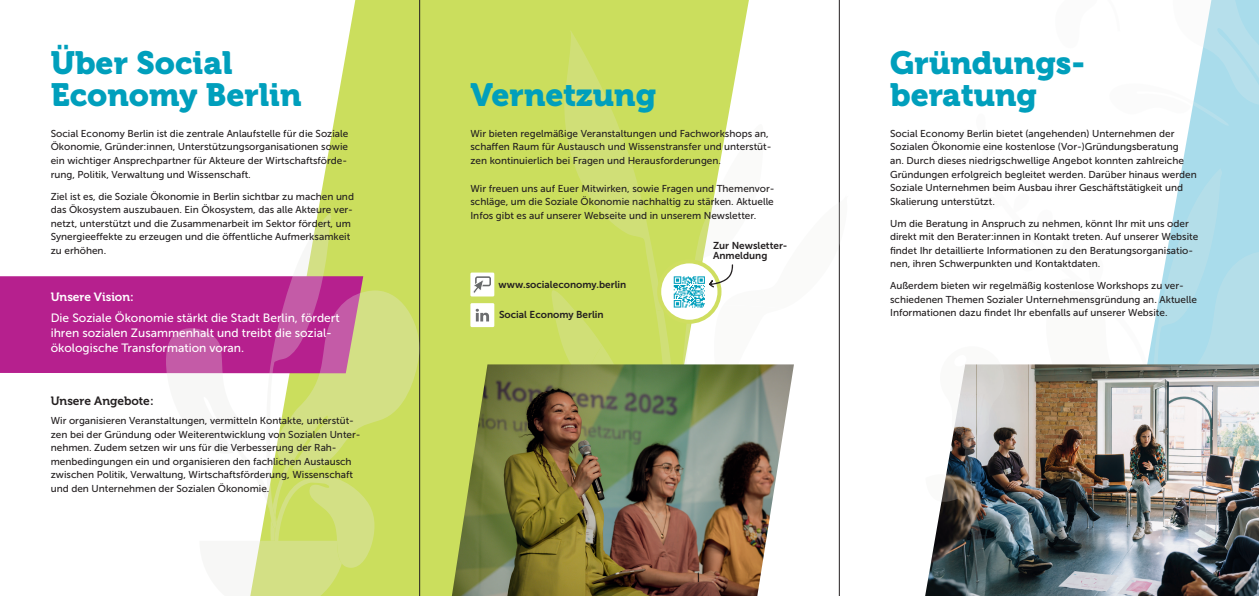
<style>
.page{position:relative;width:1259px;height:596px;background:#fff}
.page>*{position:absolute;margin:0;border:0;box-sizing:border-box;transform-origin:0 0}
.t1{font:32px/32px "Museo 900";color:#009fbc}
.t2{font:12px/15px "Museo Sans 500";color:#fff}
.t3{font:12px "Museo 700";color:#231f20}
.t4{font:12px "Museo 700";color:#fff}
.t5{font:10px/13.5px "Museo Sans 500";color:#231f20}
.t6{font:10px/10px "Museo Sans 700";color:#231f20}
</style>
<div class="page">
<div style="left:317px;top:0;width:432px;height:595px;background:#cbde5d"></div>
<div style="left:0;top:276px;width:165px;height:97px;background:#b6208e"></div>
<hr style="left:419px;top:0;width:1px;height:595px;background:#231f20">
<hr style="left:839px;top:0;width:1px;height:595px;background:#231f20">
<svg style="left:675px;top:124px;width:74px;height:70px;fill:#cbde5d"></svg>
<svg style="left:564px;top:30px;width:111px;height:234px;background:#ccde65"></svg>
<svg style="left:671px;top:194px;width:169px;height:343px"></svg>
<svg style="left:1147px;top:0;width:112px;height:364px"></svg>
<img style="left:452px;top:364px;width:98px;height:231px">
<img style="left:1028px;top:364px;width:231px;height:231px">
<img style="left:925px;top:364px;width:103px;height:231px">
<div style="left:470px;top:303px;width:24px;height:24px;background:#fff"></div>
<svg style="left:476px;top:308px;width:13px;height:13px"></svg>
<div style="left:470px;top:272px;width:24px;height:24px;background:#fff"></div>
<svg style="left:473px;top:276px;width:18px;height:17px"></svg>
<svg style="left:376px;top:290px;width:44px;height:250px;background:#cede6c"></svg>
<svg style="left:165px;top:213px;width:211px;height:382px"></svg>
<div style="left:657px;top:259px;width:64px;height:64px;border:4px solid #cfde60;border-radius:50%"></div>
<img style="left:550px;top:264px;width:246px;height:331px">
<h1 class="t1" style="left:51px;top:47px;width:252px">Über Social<br>Economy Berlin</h1>
<p class="t5" style="left:51px;top:127px;width:299px">Social Economy Berlin ist die zentrale Anlaufstelle für die Soziale Ökonomie, Gründer:innen, Unterstützungsorganisationen sowie ein wichtiger Ansprechpartner für Akteure der Wirtschaftsförde&shy;rung, Politik, Verwaltung und Wissenschaft.</p>
<p class="t5" style="left:51px;top:189px;width:305px">Ziel ist es, die Soziale Ökonomie in Berlin sichtbar zu machen und das Ökosystem auszubauen. Ein Ökosystem, das alle Akteure ver&shy;netzt, unterstützt und die Zusammenarbeit im Sektor fördert, um Synergieeffekte zu erzeugen und die öffentliche Aufmerksamkeit zu erhöhen.</p>
<p class="t4" style="left:51px;top:290px;width:85px">Unsere Vision:</p>
<p class="t2" style="left:51px;top:310px;width:290px">Die Soziale Ökonomie stärkt die Stadt Berlin, fördert ihren sozialen Zusammenhalt und treibt die sozial&shy;ökologische Transformation voran.</p>
<p class="t3" style="left:51px;top:394px;width:104px">Unsere Angebote:</p>
<p class="t5" style="left:51px;top:414px;width:311px">Wir organisieren Veranstaltungen, vermitteln Kontakte, unterstüt&shy;zen bei der Gründung oder Weiterentwicklung von Sozialen Unter&shy;nehmen. Zudem setzen wir uns für die Verbesserung der Rah&shy;menbedingungen ein und organisieren den fachlichen Austausch zwischen Politik, Verwaltung, Wirtschaftsförderung, Wissenschaft und den Unternehmen der Sozialen Ökonomie.</p>
<h1 class="t1" style="left:470px;top:79px;width:187px">Vernetzung</h1>
<p class="t5" style="left:470px;top:127px;width:303px">Wir bieten regelmäßige Veranstaltungen und Fachworkshops an, schaffen Raum für Austausch und Wissenstransfer und unterstüt&shy;zen kontinuierlich bei Fragen und Herausforderungen.</p>
<p class="t5" style="left:470px;top:181px;width:306px;text-align:justify">Wir freuen uns auf Euer Mitwirken, sowie Fragen und Themenvor&shy;schläge, um die Soziale Ökonomie nachhaltig zu stärken. Aktuelle Infos gibt es auf unserer Webseite und in unserem Newsletter.</p>
<p class="t6" style="left:498px;top:279px;width:129px">www.socialeconomy.berlin</p>
<p class="t6" style="left:499px;top:309px;width:106px">Social Economy Berlin</p>
<p class="t6" style="left:713px;top:240px;width:76px">Zur Newsletter-<br>Anmeldung</p>
<h1 class="t1" style="left:890px;top:47px;width:197px">Gründungs&shy;beratung</h1>
<p class="t5" style="left:890px;top:127px;width:308px">Social Economy Berlin bietet (angehenden) Unternehmen der Sozialen Ökonomie eine kostenlose (Vor-)Gründungsberatung<br>an. Durch dieses niedrigschwellige Angebot konnten zahlreiche Gründungen erfolgreich begleitet werden. Darüber hinaus werden Soziale Unternehmen beim Ausbau ihrer Geschäftstätigkeit und Skalierung unterstützt.</p>
<p class="t5" style="left:890px;top:216px;width:310px">Um die Beratung in Anspruch zu nehmen, könnt Ihr mit uns oder direkt mit den Berater:innen in Kontakt treten. Auf unserer Website findet Ihr detaillierte Informationen zu den Beratungsorganisatio&shy;nen, ihren Schwerpunkten und Kontaktdaten.</p>
<p class="t5" style="left:890px;top:279px;width:308px">Außerdem bieten wir regelmäßig kostenlose Workshops zu ver&shy;schiedenen Themen Sozialer Unternehmensgründung an. Aktuelle<br>Informationen dazu findet Ihr ebenfalls auf unserer Website.</p>
</div>
